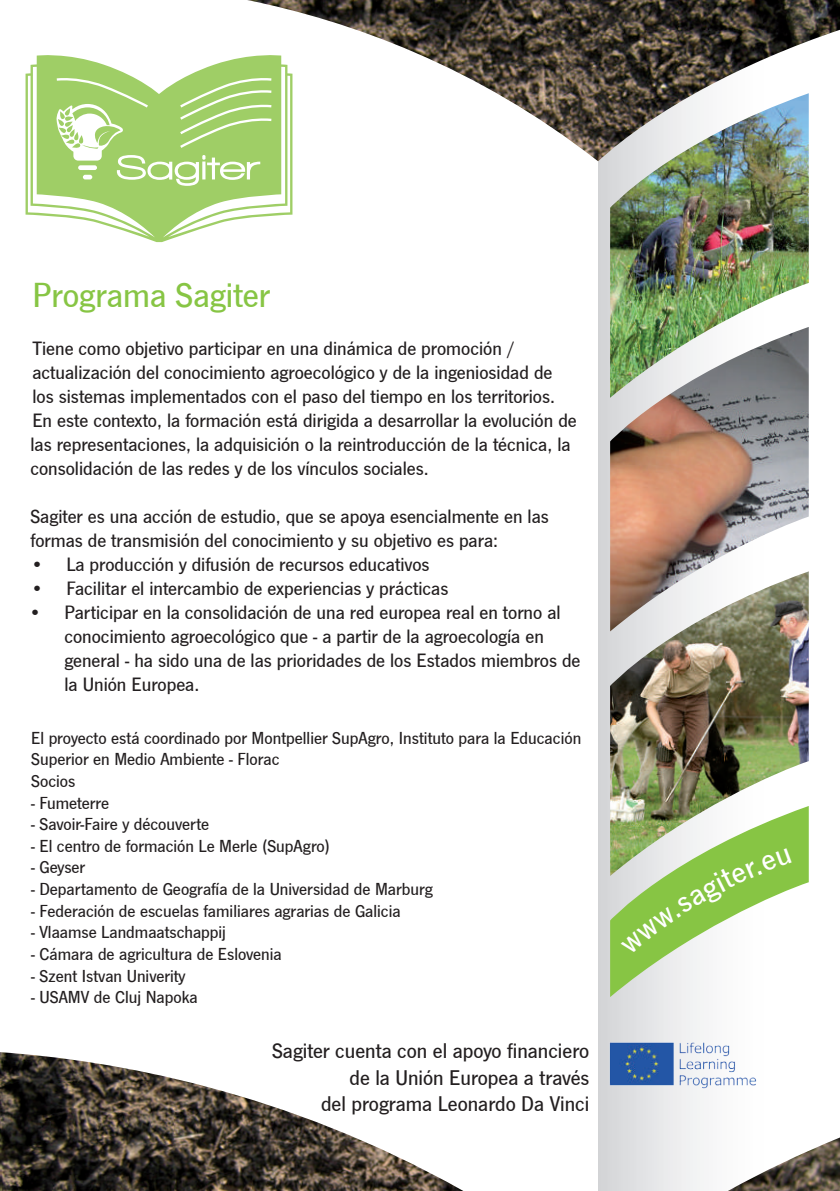
<style>
.page{position:relative;width:840px;height:1191px;background:#fff}
.page>*{position:absolute;margin:0;border:0;box-sizing:border-box;transform-origin:0 0}
.t1{font:36px "News Gothic T Medium";color:#87c544}
.t2{font:22px/26.4px "News Gothic T Medium";color:#231f20;text-align:right}
.t3{font:20px/24px "News Gothic T Medium";color:#231f20}
.t4{font:18px/21.6px "News Gothic T Medium";color:#231f20}
</style>
<div class="page">
<div style="left:598px;top:0;width:241px;height:1191px;background:linear-gradient(to right,#dcdddf,#fff)"></div>
<svg style="left:26px;top:55px;width:266px;height:187px"></svg>
<svg style="left:56px;top:77px;width:215px;height:109px"></svg>
<img style="left:247px;top:0;width:592px;height:161px">
<img style="left:0;top:1052px;width:839px;height:139px">
<img style="left:609px;top:93px;width:199px;height:234px">
<img style="left:609px;top:327px;width:199px;height:244px">
<img style="left:609px;top:571px;width:199px;height:235px">
<img style="left:604px;top:1036px;width:164px;height:64px">
<svg style="left:609px;top:806px;width:199px;height:191px"></svg>
<h1 class="t1" style="left:32px;top:274px;width:239px">Programa Sagiter</h1>
<p class="t3" style="left:30px;top:336px;width:547px">Tiene como objetivo participar en una dinámica de promoción / actualización del conocimiento agroecológico y de la ingeniosidad de<br>los sistemas implementados con el paso del tiempo en los territorios.<br>En este contexto, la formación está dirigida a desarrollar la evolución de las representaciones, la adquisición o la reintroducción de la técnica, la consolidación de las redes y de los vínculos sociales.</p>
<p class="t3" style="left:30px;top:504px;width:519px">Sagiter es una acción de estudio, que se apoya esencialmente en las formas de transmisión del conocimiento y su objetivo es para:</p>
<p class="t3" style="left:30px;top:552px;width:400px">• La producción y difusión de recursos educativos</p>
<p class="t3" style="left:30px;top:576px;width:419px">• Facilitar el intercambio de experiencias y prácticas</p>
<p class="t3" style="left:64px;top:600px;width:517px;text-indent:-36px">• Participar en la consolidación de una red europea real en torno al conocimiento agroecológico que - a partir de la agroecología en general - ha sido una de las prioridades de los Estados miembros de la Unión Europea.</p>
<p class="t4" style="left:31px;top:726px;width:551px">El proyecto está coordinado por Montpellier SupAgro, Instituto para la Educación<br>Superior en Medio Ambiente - Florac<br>Socios</p>
<p class="t4" style="left:31px;top:791px;width:79px">- Fumeterre</p>
<p class="t4" style="left:31px;top:813px;width:179px">- Savoir-Faire y découverte</p>
<p class="t4" style="left:31px;top:834px;width:300px">- El centro de formación Le Merle (SupAgro)</p>
<p class="t4" style="left:31px;top:856px;width:56px">- Geyser</p>
<p class="t4" style="left:31px;top:878px;width:403px">- Departamento de Geografía de la Universidad de Marburg</p>
<p class="t4" style="left:31px;top:899px;width:371px">- Federación de escuelas familiares agrarias de Galicia</p>
<p class="t4" style="left:31px;top:921px;width:196px">- Vlaamse Landmaatschappij</p>
<p class="t4" style="left:31px;top:942px;width:252px">- Cámara de agricultura de Eslovenia</p>
<p class="t4" style="left:31px;top:964px;width:156px">- Szent Istvan Univerity</p>
<p class="t4" style="left:31px;top:986px;width:168px">- USAMV de Cluj Napoka</p>
<p class="t2" style="left:272px;top:1037px;width:318px">Sagiter cuenta con el apoyo financiero de la Unión Europea a través<br>del programa Leonardo Da Vinci</p>
</div>
